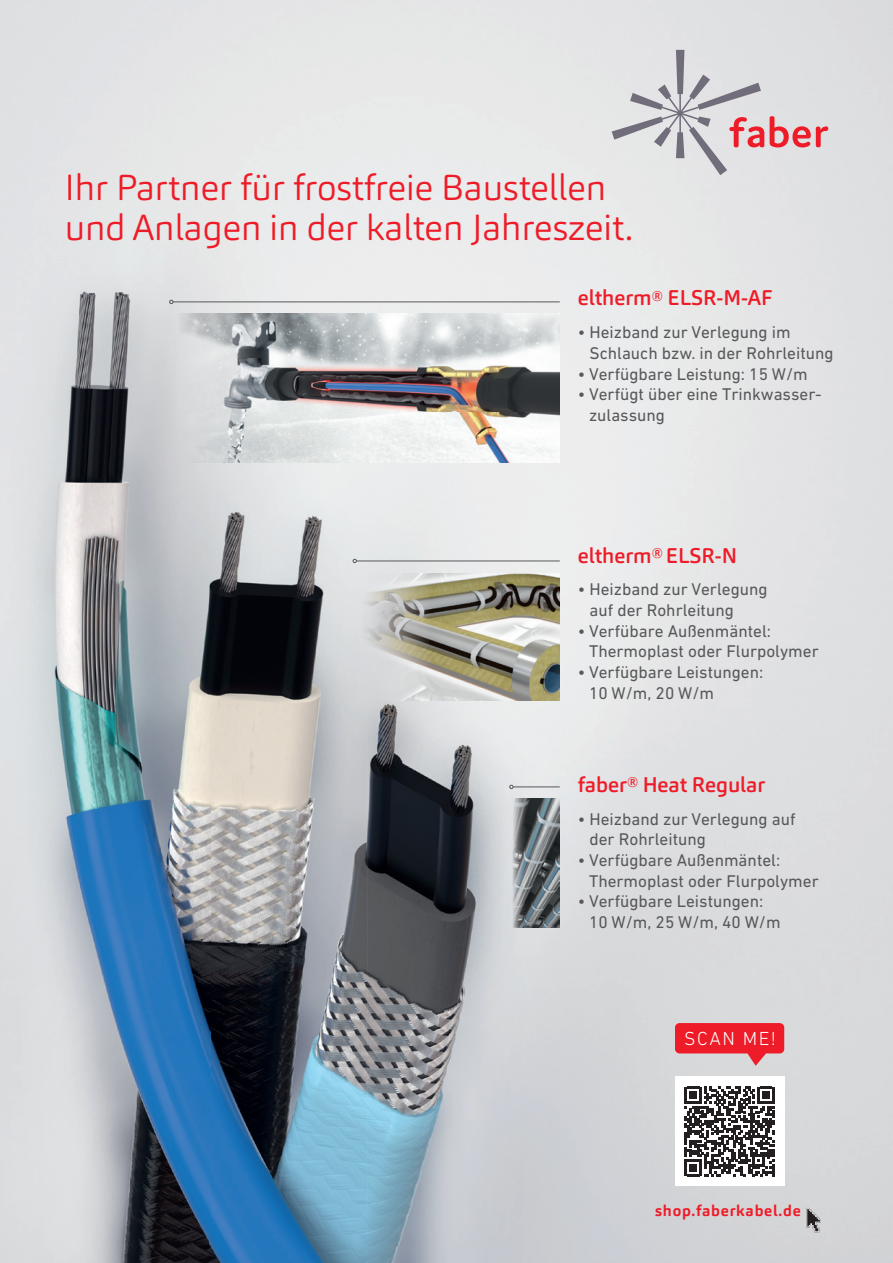
<style>
.page{position:relative;width:893px;height:1263px;background:#fff}
.page>*{position:absolute;margin:0;border:0;box-sizing:border-box;transform-origin:0 0}
.t1{font:300 35.7px/40px "Carnas";color:#ee1c28}
.t2{font:500 21px "Carnas";color:#ee1c28}
.t3{font:300 19.2px "DIN Next W1 G";letter-spacing:.08em;color:#fff}
.t4{font:17.25px/20.7px "DIN Next W1 G";color:#57585a}
.t5{font:700 15.3px "Carnas";letter-spacing:.05em;color:#ee1c28}
</style>
<div class="page">
<div style="left:0;top:0;width:630px;height:315px;background:#e6e7e8"></div>
<img style="left:0;top:315px;width:209px;height:948px">
<img style="left:526px;top:315px;width:105px;height:948px">
<img style="left:209px;top:462px;width:317px;height:116px">
<img style="left:209px;top:578px;width:158px;height:685px">
<img style="left:367px;top:701px;width:159px;height:562px">
<hr style="left:173px;top:301px;width:387px;height:1px;background:#57585a">
<svg style="left:169px;top:300px;width:4px;height:4px"></svg>
<hr style="left:356px;top:560px;width:204px;height:1px;background:#57585a">
<svg style="left:353px;top:559px;width:4px;height:4px"></svg>
<hr style="left:513px;top:786px;width:47px;height:1px;background:#57585a">
<svg style="left:509px;top:785px;width:4px;height:4px"></svg>
<svg style="left:770px;top:116px;width:58px;height:31px"></svg>
<svg style="left:612px;top:50px;width:152px;height:125px"></svg>
<img style="left:176px;top:314px;width:384px;height:148px">
<img style="left:359px;top:573px;width:201px;height:128px">
<img style="left:513px;top:798px;width:47px;height:129px">
<svg style="left:685px;top:1086px;width:89px;height:90px"></svg>
<svg style="left:675px;top:1023px;width:109px;height:43px"></svg>
<svg style="left:806px;top:1208px;width:16px;height:24px"></svg>
<h1 class="t1" style="left:65px;top:167px;width:570px">Ihr Partner für frostfreie Baustellen und Anlagen in der kalten Jahreszeit.</h1>
<p class="t2" style="left:578px;top:285px;width:196px">eltherm<sup>®</sup> ELSR-M-AF</p>
<p class="t4" style="left:589px;top:322px;width:246px;text-indent:-12px">• Heizband zur Verlegung im<br>Schlauch bzw. in der Rohrleitung</p>
<p class="t4" style="left:578px;top:363px;width:232px">• Verfügbare Leistung: 15 W/m</p>
<p class="t4" style="left:589px;top:384px;width:234px;text-indent:-11px">• Verfügt über eine Trinkwasser&shy;zulassung</p>
<p class="t2" style="left:578px;top:542px;width:161px">eltherm<sup>®</sup> ELSR-N</p>
<p class="t4" style="left:589px;top:579px;width:180px;text-indent:-12px">• Heizband zur Verlegung auf der Rohrleitung</p>
<p class="t4" style="left:589px;top:620px;width:231px;text-indent:-11px">• Verfübare Außenmäntel:<br>Thermoplast oder Flurpolymer</p>
<p class="t4" style="left:589px;top:662px;width:176px;text-indent:-11px">• Verfügbare Leistungen:<br>10 W/m, 20 W/m</p>
<p class="t2" style="left:578px;top:771px;width:189px">faber<sup>®</sup> Heat Regular</p>
<p class="t4" style="left:589px;top:808px;width:207px;text-indent:-12px">• Heizband zur Verlegung auf der Rohrleitung</p>
<p class="t4" style="left:589px;top:849px;width:231px;text-indent:-11px">• Verfügbare Außenmäntel:<br>Thermoplast oder Flurpolymer</p>
<p class="t4" style="left:589px;top:891px;width:193px;text-indent:-11px">• Verfügbare Leistungen:<br>10 W/m, 25 W/m, 40 W/m</p>
<p class="t3" style="left:684px;top:1027px;width:93px">SCAN ME!</p>
<p class="t5" style="left:655px;top:1200px;width:147px">shop.faberkabel.de</p>
</div>
